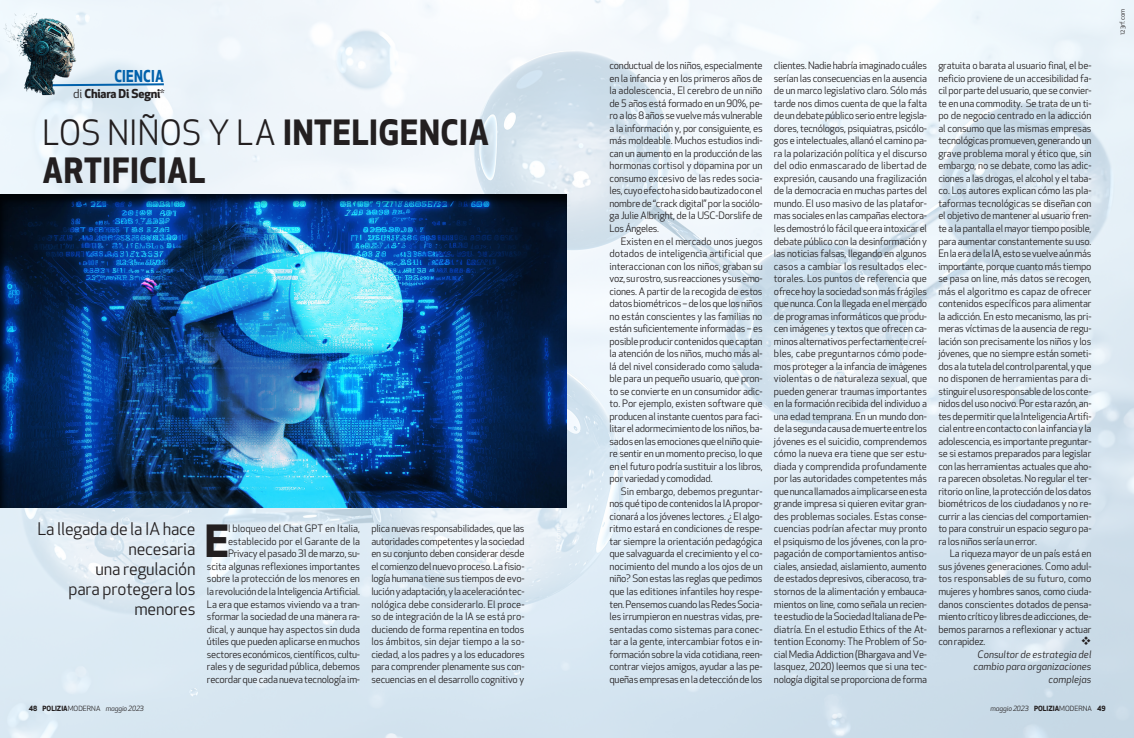
<style>
.page{position:relative;width:1134px;height:738px;background:#fff}
.page>*{position:absolute;margin:0;border:0;box-sizing:border-box;transform-origin:0 0}
.testo_corrente_c{font:700 43.3px "Apex New";color:#231f20}
.titolo_rubriche{font:700 34px/38px "Apex New";letter-spacing:.02em;color:#231f20;scale:.95 1}
.sommario{font:17px/20px "Apex New";letter-spacing:-.01em;color:#231f20;text-align:right}
.t1{font:700 16px "Apex New";letter-spacing:.02em;color:#0161ab;scale:.85 1}
.t2{font:700 12px "Apex New";letter-spacing:-.015em;color:#231f20}
.testo_corrente_r{font:10px/12.5px "Apex New";letter-spacing:-.025em;color:#231f20;text-align:justify}
.testo_corrente_c-2{font:10px/12.5px "Apex New";letter-spacing:-.02em;color:#231f20;text-align:justify}
.autore_a_fine_test{font:italic 10px/12.5px "Apex New";color:#231f20;text-align:right}
.t3{font:italic 7px "Apex New";letter-spacing:-.015em;color:#231f20}
.credit{font:6.5px "Apex New";color:#231f20}
.s1{font-weight:400}
.s2{font-weight:700;font-style:normal}
.s3{font-style:normal}
</style>
<div class="page">
<img style="left:0;top:0;width:1134px;height:737px">
<div style="left:0;top:194px;width:576px;height:313px;background:#231f20;opacity:.75"></div>
<svg style="left:76px;top:82px;width:90px;height:5px"></svg>
<img style="left:2px;top:14px;width:74px;height:82px">
<svg style="left:1082px;top:635px;width:8px;height:9px"></svg>
<h3 class="t1" style="left:114px;top:64px;width:60px">CIENCIA</h3>
<p class="t2" style="left:73px;top:85px;width:93px"><span class="s1">di</span> Chiara Di Segni<span class="s1">*</span></p>
<p class="titolo_rubriche" style="left:43px;top:112px;width:471px"><span class="s1">LOS NIÑOS Y LA</span> INTELIGENCIA<br>ARTIFICIAL</p>
<p class="sommario" style="left:37px;top:518px;width:160px">La llegada de la IA hace necesaria</p>
<p class="sommario" style="left:96px;top:558px;width:102px">una regulación</p>
<p class="sommario" style="left:68px;top:578px;width:129px">para protegera los menores</p>
<p class="testo_corrente_c-2" style="left:207px;top:522px;width:155px;text-align:right">l bloqueo del Chat GPT en Italia, establecido por el Garante de la Privacy el pasado 31 de marzo, su&shy;scita algunas reflexiones importantes sobre la protección de los menores en la revolución de la Inteligencia Artificial.<br>La era que estamos viviendo va a tran&shy;sformar la sociedad de una manera ra&shy;dical, y aunque hay aspectos sin duda útiles que pueden aplicarse en muchos sectores económicos, científicos, cultu&shy;rales y de seguridad pública, debemos recordar que cada nueva tecnología im-</p>
<p class="testo_corrente_c-2" style="left:371px;top:522px;width:155px">plica nuevas responsabilidades, que las autoridades competentes y la sociedad en su conjunto deben considerar desde el comienzo del nuevo proceso. La fisio&shy;logía humana tiene sus tiempos de evo&shy;lución y adaptación, y la aceleración tec&shy;nológica debe considerarlo. El proce&shy;so de integración de la IA se está pro&shy;duciendo de forma repentina en todos los ámbitos, sin dejar tiempo a la so&shy;ciedad, a los padres y a los educadores para comprender plenamente sus con&shy;secuencias en el desarrollo cognitivo y</p>
<p class="testo_corrente_c" style="left:205px;top:509px;width:26px">E</p>
<p class="testo_corrente_c-2" style="left:609px;top:59px;width:155px">conductual de los niños, especialmente en la infancia y en los primeros años de la adolescencia., El cerebro de un niño de 5 años está formado en un 90%, pe&shy;ro a los 8 años se vuelve más vulnerable a la información y, por consiguiente, es más moldeable. Muchos estudios indi&shy;can un aumento en la producción de las hormonas cortisol y dopamina por un consumo excesivo de las redes socia&shy;les, cuyo efecto ha sido bautizado con el nombre de “crack digital” por la sociólo&shy;ga Julie Albright, de la USC-Dorslife de Los Ángeles.</p>
<p class="testo_corrente_r" style="left:609px;top:234px;width:155px;text-indent:11px">Existen en el mercado unos juegos dotados de inteligencia artificial que interaccionan con los niños, graban su voz, su rostro, sus reacciones y sus emo&shy;ciones. A partir de la recogida de estos datos biométricos – de los que los niños no están conscientes y las familias no están suficientemente informadas – es posible producir contenidos que captan la atención de los niños, mucho más al&shy;lá del nivel considerado como saluda&shy;ble para un pequeño usuario, que pron&shy;to se convierte en un consumidor adic&shy;to. Por ejemplo, existen software que producen al instante cuentos para faci&shy;litar el adormecimiento de los niños, ba&shy;sados en las emociones que el niño quie&shy;re sentir en un momento preciso, lo que en el futuro podría sustituir a los libros, por variedad y comodidad.</p>
<p class="testo_corrente_r" style="left:609px;top:484px;width:155px;text-indent:11px">Sin embargo, debemos preguntar&shy;nos qué tipo de contenidos la IA propor&shy;cionará a los jóvenes lectores. ¿ El algo&shy;ritmo estará en condiciones de respe&shy;tar siempre la orientación pedagógica que salvaguarda el crecimiento y el co&shy;nocimiento del mundo a los ojos de un niño? Son estas las reglas que pedimos que las editiones infantiles hoy respe&shy;ten. Pensemos cuando las Redes Socia&shy;les irrumpieron en nuestras vidas, pre&shy;sentadas como sistemas para conec&shy;tar a la gente, intercambiar fotos e in&shy;formación sobre la vida cotidiana, reen&shy;contrar viejos amigos, ayudar a las pe&shy;queñas empresas en la detección de los</p>
<p class="testo_corrente_r" style="left:774px;top:59px;width:155px">clientes. Nadie habría imaginado cuáles serían las consecuencias en la ausencia de un marco legislativo claro. Sólo más tarde nos dimos cuenta de que la falta de un debate público serio entre legisla&shy;dores, tecnólogos, psiquiatras, psicólo&shy;gos e intelectuales, allanó el camino pa&shy;ra la polarización política y el discurso del odio enmascarado de libertad de expresión, causando una fragilización de la democracia en muchas partes del mundo. El uso masivo de las platafor&shy;mas sociales en las campañas electora&shy;les demostró lo fácil que era intoxicar el debate público con la desinformación y las noticias falsas, llegando en algunos casos a cambiar los resultados elec&shy;torales. Los puntos de referencia que ofrece hoy la sociedad son más frágiles que nunca. Con la llegada en el mercado de programas informáticos que produ&shy;cen imágenes y textos que ofrecen ca&shy;minos alternativos perfectamente creí&shy;bles, cabe preguntarnos cómo pode&shy;mos proteger a la infancia de imágenes violentas o de naturaleza sexual, que pueden generar traumas importantes en la formación recibida del individuo a una edad temprana. En un mundo don&shy;de la segunda causa de muerte entre los jóvenes es el suicidio, comprendemos cómo la nueva era tiene que ser estu&shy;diada y comprendida profundamente por las autoridades competentes más que nunca llamados a implicarse en esta grande impresa si quieren evitar gran&shy;des problemas sociales. Estas conse&shy;cuencias podrían afectar muy pronto el psiquismo de los jóvenes, con la pro&shy;pagación de comportamientos antiso&shy;ciales, ansiedad, aislamiento, aumento de estados depresivos, ciberacoso, tra&shy;stornos de la alimentación y embauca&shy;mientos on line, como señala un recien&shy;te estudio de la Sociedad Italiana de Pe&shy;diatría. En el estudio Ethics of the At&shy;tention Economy: The Problem of So&shy;cial Media Addiction (Bhargava and Ve&shy;lasquez, 2020) leemos que si una tec&shy;nología digital se proporciona de forma</p>
<p class="testo_corrente_r" style="left:938px;top:59px;width:155px">gratuita o barata al usuario final, el be&shy;neficio proviene de un accesibilidad fa&shy;cil por parte del usuario, que se convier&shy;te en una commodity. Se trata de un ti&shy;po de negocio centrado en la adicción al consumo que las mismas empresas tecnológicas promueven, generando un grave problema moral y ético que, sin embargo, no se debate, como las adic&shy;ciones a las drogas, el alcohol y el taba&shy;co. Los autores explican cómo las pla&shy;taformas tecnológicas se diseñan con el objetivo de mantener al usuario fren&shy;te a la pantalla el mayor tiempo posible, para aumentar constantemente su uso.<br>En la era de la IA, esto se vuelve aún más importante, porque cuanto más tiempo se pasa on line, más datos se recogen, más el algoritmo es capaz de ofrecer contenidos específicos para alimentar la adicción. En esto mecanismo, las pri&shy;meras víctimas de la ausencia de regu&shy;lación son precisamente los niños y los jóvenes, que no siempre están someti&shy;dos a la tutela del control parental, y que no disponen de herramientas para di&shy;stinguir el uso responsable de los conte&shy;nidos del uso nocivo. Por esta razón, an&shy;tes de permitir que la Inteligencia Artifi&shy;cial entre en contacto con la infancia y la adolescencia, es importante preguntar&shy;se si estamos preparados para legislar con las herramientas actuales que aho&shy;ra parecen obsoletas. No regular el ter&shy;ritorio on line, la protección de los datos biométricos de los ciudadanos y no re&shy;currir a las ciencias del comportamien&shy;to para construir un espacio seguro pa&shy;ra los niños sería un error.</p>
<p class="testo_corrente_r" style="left:938px;top:547px;width:155px;text-indent:11px">La riqueza mayor de un país está en sus jóvenes generaciones. Como adul&shy;tos responsables de su futuro, como mujeres y hombres sanos, como ciuda&shy;danos conscientes dotados de pensa&shy;miento crítico y libres de adicciones, de&shy;bemos pararnos a reflexionar y actuar con rapidez.</p>
<p class="autore_a_fine_test" style="left:973px;top:647px;width:119px">Consultor de estrategia del cambio para organizaciones complejas</p>
<p class="t3" style="left:29px;top:703px;width:117px"><span class="s2">48 POLIZIA</span><span class="s3">MODERNA</span> maggio 2023</p>
<p class="t3" style="left:990px;top:703px;width:117px">maggio 2023 <span class="s2">POLIZIA</span><span class="s3">MODERNA</span> <span class="s2">49</span></p>
<p class="credit" style="left:1118px;top:35px;width:27px;rotate:-90deg">123rf.com</p>
</div>
